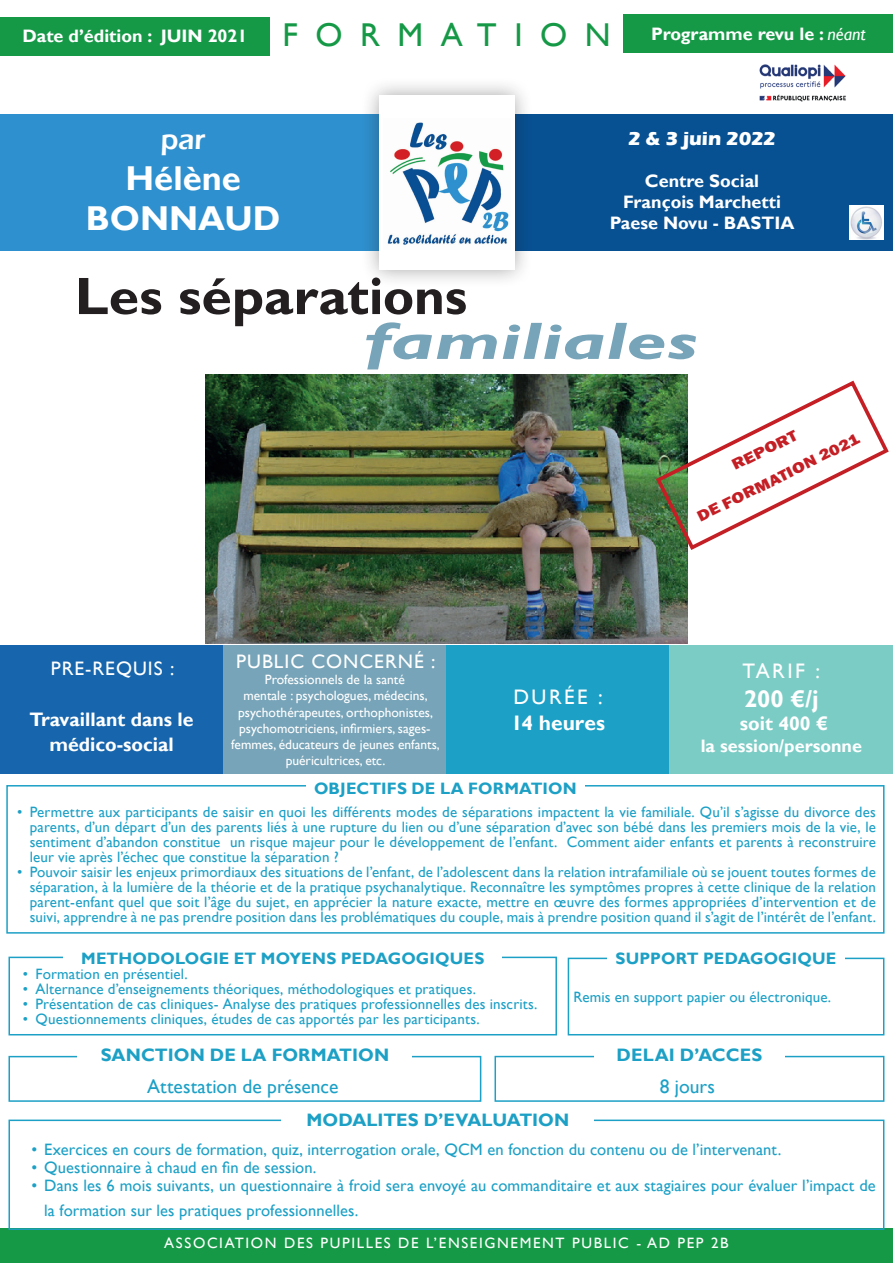
<style>
.page{position:relative;width:893px;height:1263px;background:#fff}
.page>*{position:absolute;margin:0;border:0;box-sizing:border-box;transform-origin:0 0}
.t1{font:700 52.8px "Gill Sans";color:#231f20;scale:1.04 1}
.t2{font:italic 700 52.8px "Gill Sans";color:#77a4b8;scale:1.52 1}
.t3{font:700 34.5px/40.5px "Gill Sans";color:#fff;text-align:center}
.t4{font:600 28.5px "Eras ITC";color:#fff}
.t5{font:700 24px "Gill Sans";color:#fff}
.t6{font:21px "Gill Sans";letter-spacing:.115em;color:#fff}
.t7{font:700 21px "Gill Sans";color:#fff}
.t8{font:700 19.5px/25.5px "Gill Sans";color:#fff;text-align:center}
.t9{font:19.5px "Gill Sans";color:#1ca0c6}
.t10{font:19.5px "Gill Sans";letter-spacing:.05em;color:#fff}
.t11{font:700 19.5px "Eras ITC";letter-spacing:-.005em;color:#fff}
.t12{font:700 18px/21px "Gill Sans";color:#fff;text-align:center}
.t13{font:700 18px "Gill Sans";letter-spacing:.005em;color:#1ca0c5}
.t14{font:16.5px/25.5px "Gill Sans";letter-spacing:.005em;color:#1ca0c6}
.t15{font:700 16.5px "Gill Sans";letter-spacing:.01em;color:#1ca0c5}
.t16{font:800 15.6px/30.6px "Franklin Gothic";color:#c41f25;text-align:center;scale:1.18 1}
.t17{font:15px/15px "Gill Sans";letter-spacing:.01em;color:#1ca0c6;text-align:justify}
.t18{font:15px "Gill Sans";letter-spacing:.11em;color:#fff}
.t19{font:13.5px/16.2px "Gill Sans";color:#fff;text-align:center}
.s1{font-weight:400;font-size:33px;color:#169947}
.s2{font-weight:400;font-style:italic}
</style>
<div class="page">
<div style="left:0;top:645px;width:223px;height:129px;background:#1765ad"></div>
<div style="left:223px;top:645px;width:223px;height:129px;background:#77a4b8"></div>
<div style="left:446px;top:645px;width:224px;height:129px;background:#1ca0c6"></div>
<div style="left:670px;top:645px;width:223px;height:129px;background:#7cccc6"></div>
<div style="left:0;top:1229px;width:893px;height:34px;background:#169947"></div>
<div style="left:9px;top:957px;width:548px;height:78px;border:2px solid #1ca0c6"></div>
<div style="left:63px;top:949px;width:439px;height:17px;background:#fff"></div>
<div style="left:6px;top:785px;width:878px;height:149px;border:2px solid #1ca0c6"></div>
<div style="left:306px;top:777px;width:278px;height:23px;background:#fff"></div>
<div style="left:568px;top:958px;width:316px;height:77px;border:2px solid #1ca0c6"></div>
<div style="left:607px;top:950px;width:238px;height:17px;background:#fff"></div>
<div style="left:0;top:17px;width:270px;height:38px;background:#169947"></div>
<div style="left:624px;top:14px;width:269px;height:39px;background:#169947"></div>
<div style="left:0;top:114px;width:366px;height:137px;background:#2e90ce"></div>
<div style="left:514px;top:114px;width:379px;height:137px;background:#075092"></div>
<div style="left:9px;top:1119px;width:875px;height:111px;border:2px solid #1ca0c6"></div>
<div style="left:282px;top:1112px;width:312px;height:16px;background:#fff"></div>
<div style="left:9px;top:1056px;width:472px;height:46px;border:2px solid #1ca0c6"></div>
<div style="left:77px;top:1044px;width:335px;height:22px;background:#fff"></div>
<div style="left:494px;top:1056px;width:390px;height:46px;border:2px solid #1ca0c6"></div>
<div style="left:594px;top:1045px;width:191px;height:20px;background:#fff"></div>
<img style="left:759px;top:64px;width:87px;height:38px">
<div style="left:361px;top:77px;width:172px;height:211px;background:#231f20;opacity:.4"></div>
<div style="left:379px;top:95px;width:135px;height:175px;background:#fff"></div>
<img style="left:387px;top:122px;width:122px;height:123px">
<img style="left:849px;top:206px;width:34px;height:34px">
<img style="left:205px;top:375px;width:483px;height:268px">
<svg style="left:653px;top:378px;width:236px;height:174px"></svg>
<p class="t12" style="left:22px;top:26px;width:845px">Date d’édition : JUIN 2021 <span class="s1">F O R M A T I O N</span> Programme revu le : <span class="s2">néant</span></p>
<h3 class="t4" style="left:161px;top:123px;width:46px">par</h3>
<h2 class="t3" style="left:86px;top:159px;width:196px">Hélène<br>BONNAUD</h2>
<h3 class="t11" style="left:628px;top:127px;width:149px">2 &amp; 3 juin 2022</h3>
<p class="t12" style="left:610px;top:170px;width:186px">Centre Social<br>François Marchetti<br>Paese Novu - BASTIA</p>
<h1 class="t1" style="left:75px;top:264px;width:379px">Les séparations</h1>
<h1 class="t2" style="left:364px;top:310px;width:221px">familiales</h1>
<h3 class="t10" style="left:51px;top:657px;width:125px">PRE-REQUIS :</h3>
<h3 class="t8" style="left:30px;top:707px;width:166px">Travaillant dans le médico-social</h3>
<h3 class="t10" style="left:236px;top:650px;width:201px">PUBLIC CONCERNÉ :</h3>
<p class="t19" style="left:231px;top:672px;width:210px">Professionnels de la santé<br>mentale : psychologues, médecins, psychothérapeutes, orthophonistes, psychomotriciens, infirmiers, sages&shy;femmes, éducateurs de jeunes enfants, puéricultrices, etc.</p>
<h3 class="t6" style="left:513px;top:685px;width:91px">DURÉE :</h3>
<h3 class="t7" style="left:511px;top:710px;width:95px">14 heures</h3>
<p class="t16" style="left:677px;top:475px;width:154px;rotate:-26deg">REPORT<br>DE FORMATION 2021</p>
<h3 class="t6" style="left:743px;top:658px;width:79px">TARIF :</h3>
<h3 class="t5" style="left:744px;top:684px;width:76px">200 €/j</h3>
<h3 class="t8" style="left:740px;top:711px;width:90px">soit 400 €</h3>
<p class="t12" style="left:701px;top:735px;width:163px">la session/personne</p>
<p class="t15" style="left:314px;top:779px;width:264px">OBJECTIFS DE LA FORMATION</p>
<p class="t17" style="left:30px;top:805px;width:848px;text-indent:-13px">• Permettre aux participants de saisir en quoi les différents modes de séparations impactent la vie familiale. Qu’il s’agisse du divorce des parents, d’un départ d’un des parents liés à une rupture du lien ou d’une séparation d’avec son bébé dans les premiers mois de la vie, le sentiment d’abandon constitue un risque majeur pour le développement de l’enfant. Comment aider enfants et parents à reconstruire leur vie après l’échec que constitue la séparation ?</p>
<p class="t17" style="left:30px;top:865px;width:848px;text-indent:-13px">• Pouvoir saisir les enjeux primordiaux des situations de l’enfant, de l’adolescent dans la relation intrafamiliale où se jouent toutes formes de séparation, à la lumière de la théorie et de la pratique psychanalytique. Reconnaître les symptômes propres à cette clinique de la relation parent-enfant quel que soit l’âge du sujet, en apprécier la nature exacte, mettre en œuvre des formes appropriées d’intervention et de suivi, apprendre à ne pas prendre position dans les problématiques du couple, mais à prendre position quand il s’agit de l’intérêt de l’enfant.</p>
<p class="t15" style="left:81px;top:948px;width:405px">METHODOLOGIE ET MOYENS PEDAGOGIQUES</p>
<p class="t17" style="left:23px;top:966px;width:166px">• Formation en présentiel.</p>
<p class="t17" style="left:23px;top:981px;width:455px">• Alternance d’enseignements théoriques, méthodologiques et pratiques.</p>
<p class="t17" style="left:23px;top:996px;width:516px">• Présentation de cas cliniques- Analyse des pratiques professionnelles des inscrits.</p>
<p class="t17" style="left:23px;top:1011px;width:458px">• Questionnements cliniques, études de cas apportés par les participants.</p>
<p class="t13" style="left:101px;top:1044px;width:290px">SANCTION DE LA FORMATION</p>
<h3 class="t9" style="left:147px;top:1075px;width:193px">Attestation de présence</h3>
<p class="t15" style="left:615px;top:949px;width:222px">SUPPORT PEDAGOGIQUE</p>
<p class="t17" style="left:573px;top:989px;width:259px">Remis en support papier ou électronique.</p>
<p class="t13" style="left:617px;top:1044px;width:147px">DELAI D’ACCES</p>
<h3 class="t9" style="left:660px;top:1075px;width:57px">8 jours</h3>
<p class="t13" style="left:306px;top:1109px;width:264px">MODALITES D’EVALUATION</p>
<p class="t14" style="left:31px;top:1137px;width:751px">• Exercices en cours de formation, quiz, interrogation orale, QCM en fonction du contenu ou de l’intervenant.</p>
<p class="t14" style="left:31px;top:1155px;width:287px">• Questionnaire à chaud en fin de session.</p>
<p class="t14" style="left:44px;top:1173px;width:833px;text-indent:-13px">• Dans les 6 mois suivants, un questionnaire à froid sera envoyé au commanditaire et aux stagiaires pour évaluer l’impact de la formation sur les pratiques professionnelles.</p>
<p class="t18" style="left:164px;top:1234px;width:566px">ASSOCIATION DES PUPILLES DE L’ENSEIGNEMENT PUBLIC - AD PEP 2B</p>
</div>
